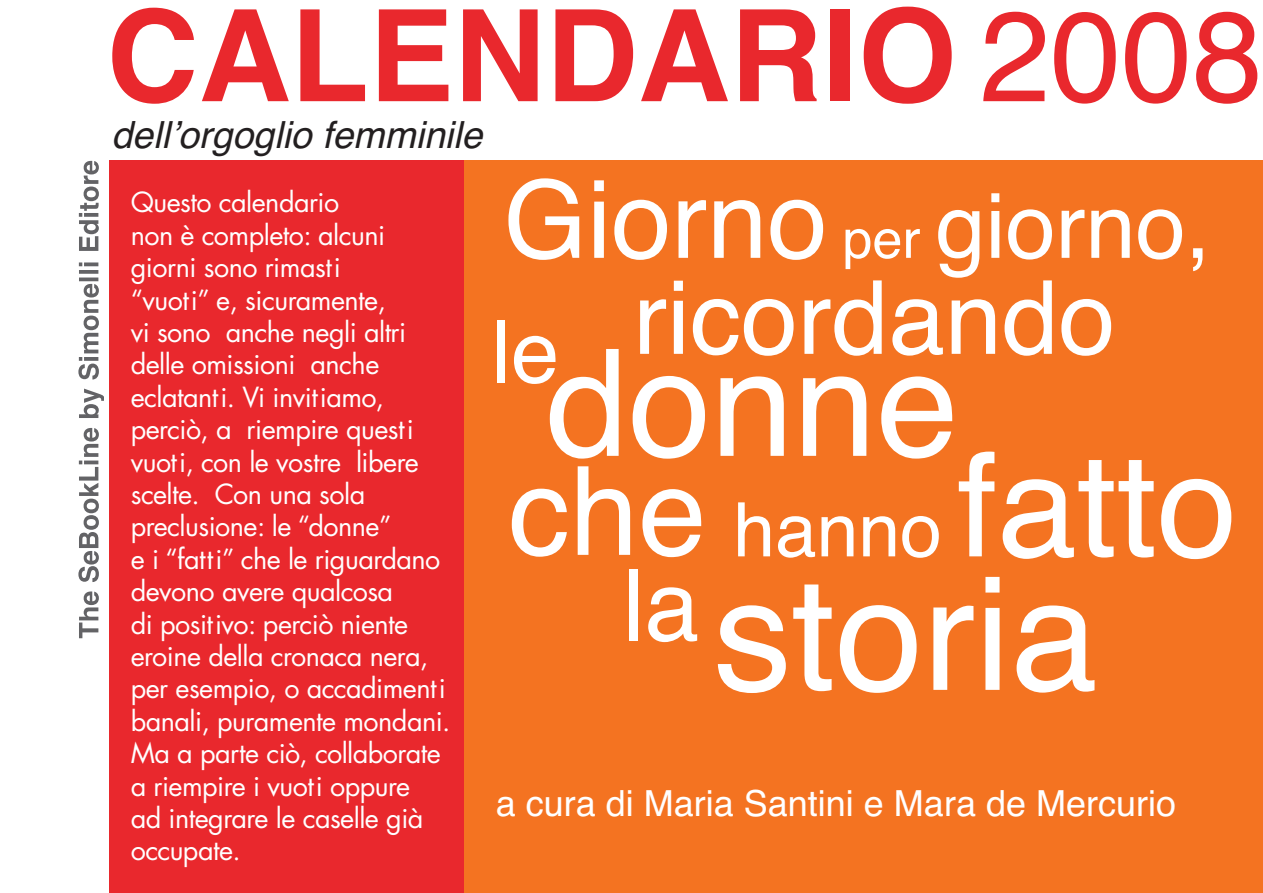
<style>
.page{position:relative;width:1263px;height:893px;background:#fff}
.page>*{position:absolute;margin:0;border:0;box-sizing:border-box;transform-origin:0 0}
.t1{font:157.5px "Helvetica";color:#fff}
.t2{font:148.5px "Helvetica";color:#fff}
.t3{font:700 127.5px "Helvetica";color:#e9282d}
.t4{font:102px "Helvetica";color:#fff}
.t5{font:90px "Helvetica";color:#fff}
.t6{font:87px "Helvetica";color:#fff}
.t7{font:75px "Helvetica";color:#fff}
.t8{font:italic 37.5px "Helvetica";color:#231f20}
.t9{font:36px "Helvetica";color:#fff}
.t10{font:27px/32.4px "Futura Com";letter-spacing:-.02em;color:#fff}
.s1{font-weight:400}
.s2{font-size:108px}
.s3{font-size:54px}
.s4{font-size:123px}
.s5{font-size:144px}
</style>
<div class="page">
<div style="left:463px;top:160px;width:800px;height:733px;background:#f47321"></div>
<div style="left:110px;top:160px;width:354px;height:733px;background:#e9282d"></div>
<svg style="left:78px;top:428px;width:21px;height:210px"></svg>
<h3 class="t3" style="left:107px;top:-17px;width:1158px">CALENDARIO <span class="s1">2008</span></h3>
<h3 class="t8" style="left:111px;top:113px;width:386px">dellʼorgoglio femminile</h3>
<p class="t10" style="left:131px;top:186px;width:321px">Questo calendario<br>non è completo: alcuni giorni sono rimasti<br>“vuoti” e, sicuramente,<br>vi sono anche negli altri delle omissioni anche eclatanti. Vi invitiamo, perciò, a riempire questi vuoti, con le vostre libere scelte. Con una sola preclusione: le “donne”<br>e i “fatti” che le riguardano devono avere qualcosa<br>di positivo: perciò niente eroine della cronaca nera, per esempio, o accadimenti banali, puramente mondani.<br>Ma a parte ciò, collaborate a riempire i vuoti oppure<br>ad integrare le caselle già occupate.</p>
<h3 class="t5" style="left:503px;top:174px;width:709px"><span class="s2">Giorno</span> <span class="s3">per</span> giorno,</h3>
<h3 class="t4" style="left:633px;top:259px;width:483px">ricordando</h3>
<h3 class="t6" style="left:492px;top:301px;width:69px">le</h3>
<h2 class="t2" style="left:546px;top:318px;width:414px">donne</h2>
<h3 class="t7" style="left:508px;top:487px;width:730px"><span class="s4">che</span> hanno <span class="s5">fatto</span></h3>
<h1 class="t1" style="left:622px;top:543px;width:477px"><sup>la</sup>storia</h1>
<h3 class="t9" style="left:496px;top:782px;width:682px">a cura di Maria Santini e Mara de Mercurio</h3>
</div>
